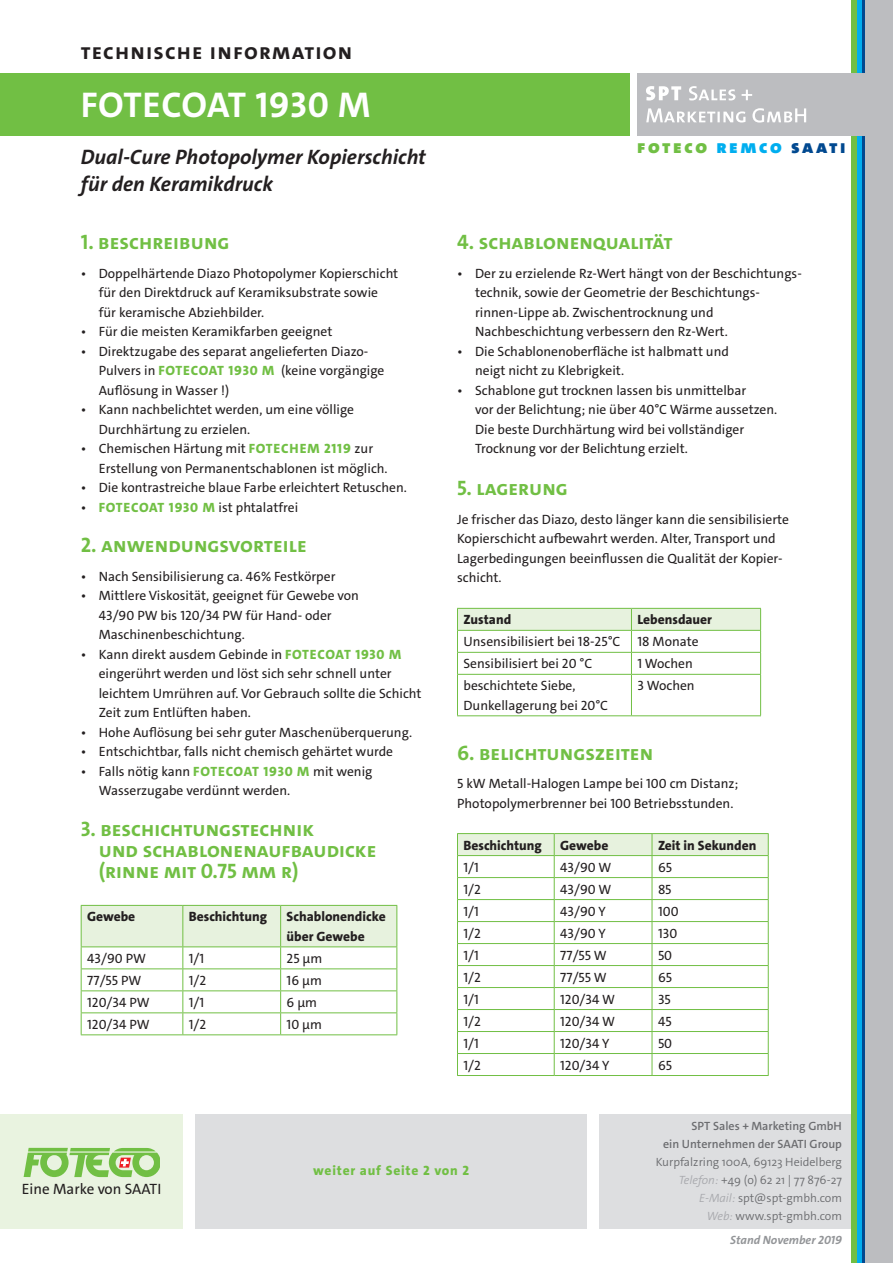
<style>
.page{position:relative;width:893px;height:1263px;background:#fff}
.page>*{position:absolute;margin:0;border:0;box-sizing:border-box;transform-origin:0 0}
.t1{font:700 36px "The Sans C4 s";letter-spacing:.01em;color:#fff}
.t2{font:700 22.5px "The Sans C4 s";letter-spacing:.05em;color:#231f20}
.t3{font:700 21px/21px "The Sans C4 s";color:#71bf44}
.t4{font:italic 700 21px/26.2px "The Sans C4 s";color:#231f20}
.t5{font:900 18.75px "The Sans C4 s";letter-spacing:.14em;color:#71bf44}
.t6{font:15px "The Sans C4 s";color:#231f20}
.t7{font:13.5px/19.5px "The Sans C4 s";color:#231f20}
.t8{font:800 13.5px/19.5px "The Sans C4 s";color:#231f20}
.t9{font:800 13.5px "The Sans C4 s";letter-spacing:.06em;color:#71bf44}
.t10{font:300 12px/18px "The Sans C4 s";color:#6c6d70;text-align:right}
.t11{font:600 12px/18px "The Sans C4 s";color:#6c6d70;text-align:right}
.t12{font:italic 700 12px "The Sans C4 s";color:#939598}
.s1{font-weight:800;color:#71bf44}
.s2{color:#00aeef}
.s3{color:#014990}
.s4{font-style:italic;color:#a8a9ad}
</style>
<div class="page">
<div style="left:195px;top:1114px;width:392px;height:115px;background:#dddee0"></div>
<div style="left:600px;top:1114px;width:259px;height:115px;background:#dddee0"></div>
<div style="left:0;top:73px;width:629px;height:63px;background:#71bf44"></div>
<div style="left:865px;top:0;width:28px;height:1263px;background:#bcbdc0"></div>
<svg style="left:861px;top:0;width:4px;height:1263px;fill:#014990"></svg>
<div style="left:856px;top:0;width:5px;height:1263px;background:#00aeef"></div>
<div style="left:851px;top:0;width:5px;height:1263px;background:#71bf44"></div>
<div style="left:637px;top:73px;width:231px;height:63px;background:#bcbdc0"></div>
<svg style="left:646px;top:108px;width:160px;height:15px"></svg>
<svg style="left:646px;top:86px;width:106px;height:15px"></svg>
<svg style="left:81px;top:905px;width:316px;height:129px"></svg>
<hr style="left:81px;top:1034px;width:102px;height:1px;background:#71bf44">
<hr style="left:183px;top:1034px;width:98px;height:1px;background:#71bf44">
<hr style="left:281px;top:1034px;width:116px;height:1px;background:#71bf44">
<svg style="left:457px;top:608px;width:304px;height:66px"></svg>
<hr style="left:457px;top:674px;width:174px;height:1px;background:#71bf44">
<hr style="left:457px;top:675px;width:1px;height:40px;background:#71bf44">
<hr style="left:631px;top:674px;width:130px;height:1px;background:#71bf44">
<hr style="left:631px;top:675px;width:1px;height:40px;background:#71bf44">
<hr style="left:760px;top:675px;width:1px;height:40px;background:#71bf44">
<hr style="left:457px;top:715px;width:174px;height:1px;background:#71bf44">
<hr style="left:631px;top:715px;width:130px;height:1px;background:#71bf44">
<svg style="left:457px;top:833px;width:312px;height:242px"></svg>
<hr style="left:457px;top:1075px;width:97px;height:1px;background:#71bf44">
<hr style="left:554px;top:1075px;width:98px;height:1px;background:#71bf44">
<hr style="left:652px;top:1075px;width:117px;height:1px;background:#71bf44">
<div style="left:0;top:1114px;width:183px;height:115px;background:#e9f3e0"></div>
<svg style="left:24px;top:1148px;width:136px;height:29px"></svg>
<h2 class="t2" style="left:81px;top:37px;width:273px">technische information</h2>
<h1 class="t1" style="left:81px;top:82px;width:291px">FOTECOAT 1930 M</h1>
<h3 class="t4" style="left:81px;top:144px;width:347px">Dual-Cure Photopolymer Kopierschicht für den Keramikdruck</h3>
<h3 class="t3" style="left:81px;top:232px;width:150px">1. beschreibung</h3>
<p class="t7" style="left:99px;top:264px;width:301px;text-indent:-18px">• Doppelhärtende Diazo Photopolymer Kopierschicht für den Direktdruck auf Keramiksubstrate sowie für keramische Abziehbilder.</p>
<p class="t7" style="left:81px;top:322px;width:253px">• Für die meisten Keramikfarben geeignet</p>
<p class="t7" style="left:99px;top:342px;width:287px;text-indent:-18px">• Direktzugabe des separat angelieferten Diazo-<br>Pulvers in <span class="s1">FOTECOAT 1930 M</span> (keine vorgängige<br>Auflösung in Wasser !)</p>
<p class="t7" style="left:99px;top:400px;width:257px;text-indent:-18px">• Kann nachbelichtet werden, um eine völlige<br>Durchhärtung zu erzielen.</p>
<p class="t7" style="left:99px;top:439px;width:290px;text-indent:-18px">• Chemischen Härtung mit <span class="s1">FOTECHEM 2119</span> zur<br>Erstellung von Permanentschablonen ist möglich.</p>
<p class="t7" style="left:81px;top:478px;width:328px">• Die kontrastreiche blaue Farbe erleichtert Retuschen.</p>
<p class="t7" style="left:81px;top:498px;width:219px">• <span class="s1">FOTECOAT 1930 M</span> ist phtalatfrei</p>
<h3 class="t3" style="left:81px;top:535px;width:228px">2. anwendungsvorteile</h3>
<p class="t7" style="left:81px;top:567px;width:256px">• Nach Sensibilisierung ca. 46% Festkörper</p>
<p class="t7" style="left:99px;top:586px;width:262px;text-indent:-18px">• Mittlere Viskosität, geeignet für Gewebe von<br>43/90 PW bis 120/34 PW für Hand- oder<br>Maschinenbeschichtung.</p>
<p class="t7" style="left:99px;top:645px;width:324px;text-indent:-18px">• Kann direkt ausdem Gebinde in <span class="s1">FOTECOAT 1930 M </span>eingerührt werden und löst sich sehr schnell unter leichtem Umrühren auf. Vor Gebrauch sollte die Schicht Zeit zum Entlüften haben.</p>
<p class="t7" style="left:81px;top:723px;width:333px">• Hohe Auflösung bei sehr guter Maschenüberquerung.</p>
<p class="t7" style="left:81px;top:742px;width:314px">• Entschichtbar, falls nicht chemisch gehärtet wurde</p>
<p class="t7" style="left:99px;top:762px;width:275px;text-indent:-18px">• Falls nötig kann <span class="s1">FOTECOAT 1930 M</span> mit wenig<br>Wasserzugabe verdünnt werden.</p>
<h3 class="t3" style="left:99px;top:818px;width:279px;text-indent:-18px">3. beschichtungstechnik<br>und schablonenaufbaudicke (rinne mit 0.75 mm r)</h3>
<p class="t8" style="left:87px;top:907px;width:50px">Gewebe</p>
<p class="t8" style="left:189px;top:907px;width:80px">Beschichtung</p>
<p class="t8" style="left:287px;top:907px;width:101px">Schablonendicke über Gewebe</p>
<p class="t7" style="left:87px;top:949px;width:60px">43/90 PW</p>
<p class="t7" style="left:189px;top:949px;width:17px">1/1</p>
<p class="t7" style="left:287px;top:949px;width:37px">25 µm</p>
<p class="t7" style="left:87px;top:971px;width:56px">77/55 PW</p>
<p class="t7" style="left:189px;top:971px;width:19px">1/2</p>
<p class="t7" style="left:287px;top:971px;width:37px">16 µm</p>
<p class="t7" style="left:87px;top:993px;width:64px">120/34 PW</p>
<p class="t7" style="left:189px;top:993px;width:17px">1/1</p>
<p class="t7" style="left:287px;top:993px;width:32px">6 µm</p>
<p class="t7" style="left:87px;top:1015px;width:64px">120/34 PW</p>
<p class="t7" style="left:189px;top:1015px;width:19px">1/2</p>
<p class="t7" style="left:287px;top:1015px;width:37px">10 µm</p>
<h3 class="t5" style="left:637px;top:135px;width:210px">foteco <span class="s2">remco</span> <span class="s3">saati</span></h3>
<h3 class="t3" style="left:457px;top:232px;width:217px">4. schablonenqualität</h3>
<p class="t7" style="left:475px;top:264px;width:328px;text-indent:-18px">• Der zu erzielende Rz-Wert hängt von der Beschichtungs&shy;technik, sowie der Geometrie der Beschichtungs&shy;rinnen-Lippe ab. Zwischentrocknung und Nachbeschichtung verbessern den Rz-Wert.</p>
<p class="t7" style="left:475px;top:342px;width:255px;text-indent:-18px">• Die Schablonenoberfläche ist halbmatt und neigt nicht zu Klebrigkeit.</p>
<p class="t7" style="left:475px;top:381px;width:304px;text-indent:-18px">• Schablone gut trocknen lassen bis unmittelbar<br>vor der Belichtung; nie über 40°C Wärme aussetzen.<br>Die beste Durchhärtung wird bei vollständiger Trocknung vor der Belichtung erzielt.</p>
<h3 class="t3" style="left:457px;top:478px;width:112px">5. lagerung</h3>
<p class="t7" style="left:457px;top:510px;width:333px">Je frischer das Diazo, desto länger kann die sensibilisierte Kopierschicht aufbewahrt werden. Alter, Transport und Lagerbedingungen beeinflussen die Qualität der Kopier&shy;schicht.</p>
<p class="t8" style="left:463px;top:610px;width:49px">Zustand</p>
<p class="t8" style="left:637px;top:610px;width:76px">Lebensdauer</p>
<p class="t7" style="left:463px;top:632px;width:158px">Unsensibilisiert bei 18-25°C</p>
<p class="t7" style="left:637px;top:632px;width:63px">18 Monate</p>
<p class="t7" style="left:463px;top:654px;width:130px">Sensibilisiert bei 20 °C</p>
<p class="t7" style="left:637px;top:654px;width:57px">1 Wochen</p>
<p class="t7" style="left:463px;top:676px;width:146px">beschichtete Siebe,<br>Dunkellagerung bei 20°C</p>
<p class="t7" style="left:637px;top:676px;width:59px">3 Wochen</p>
<h3 class="t3" style="left:457px;top:742px;width:198px">6. belichtungszeiten</h3>
<p class="t7" style="left:457px;top:774px;width:283px">5 kW Metall-Halogen Lampe bei 100 cm Distanz;<br>Photopolymerbrenner bei 100 Betriebsstunden.</p>
<p class="t8" style="left:463px;top:835px;width:80px">Beschichtung</p>
<p class="t8" style="left:560px;top:835px;width:50px">Gewebe</p>
<p class="t8" style="left:658px;top:835px;width:100px">Zeit in Sekunden</p>
<p class="t7" style="left:463px;top:857px;width:17px">1/1</p>
<p class="t7" style="left:560px;top:857px;width:53px">43/90 W</p>
<p class="t7" style="left:658px;top:857px;width:15px">65</p>
<p class="t7" style="left:463px;top:879px;width:19px">1/2</p>
<p class="t7" style="left:560px;top:879px;width:53px">43/90 W</p>
<p class="t7" style="left:658px;top:879px;width:15px">85</p>
<p class="t7" style="left:463px;top:901px;width:17px">1/1</p>
<p class="t7" style="left:560px;top:901px;width:47px">43/90 Y</p>
<p class="t7" style="left:658px;top:901px;width:22px">100</p>
<p class="t7" style="left:463px;top:923px;width:19px">1/2</p>
<p class="t7" style="left:560px;top:923px;width:47px">43/90 Y</p>
<p class="t7" style="left:658px;top:923px;width:21px">130</p>
<p class="t7" style="left:463px;top:945px;width:17px">1/1</p>
<p class="t7" style="left:560px;top:945px;width:48px">77/55 W</p>
<p class="t7" style="left:658px;top:945px;width:16px">50</p>
<p class="t7" style="left:463px;top:967px;width:19px">1/2</p>
<p class="t7" style="left:560px;top:967px;width:48px">77/55 W</p>
<p class="t7" style="left:658px;top:967px;width:15px">65</p>
<p class="t7" style="left:463px;top:989px;width:17px">1/1</p>
<p class="t7" style="left:560px;top:989px;width:56px">120/34 W</p>
<p class="t7" style="left:658px;top:989px;width:14px">35</p>
<p class="t7" style="left:463px;top:1011px;width:19px">1/2</p>
<p class="t7" style="left:560px;top:1011px;width:56px">120/34 W</p>
<p class="t7" style="left:658px;top:1011px;width:15px">45</p>
<p class="t7" style="left:463px;top:1033px;width:17px">1/1</p>
<p class="t7" style="left:560px;top:1033px;width:51px">120/34 Y</p>
<p class="t7" style="left:658px;top:1033px;width:16px">50</p>
<p class="t7" style="left:463px;top:1055px;width:19px">1/2</p>
<p class="t7" style="left:560px;top:1055px;width:51px">120/34 Y</p>
<p class="t7" style="left:658px;top:1055px;width:15px">65</p>
<p class="t6" style="left:22px;top:1179px;width:141px">Eine Marke von SAATI</p>
<p class="t9" style="left:313px;top:1162px;width:157px">weiter auf Seite 2 von 2</p>
<p class="t11" style="left:663px;top:1117px;width:180px">SPT Sales + Marketing GmbH<br>ein Unternehmen der SAATI Group</p>
<p class="t10" style="left:656px;top:1153px;width:188px">Kurpfalzring 100A, 69123 Heidelberg<br><span class="s4">Telefon:</span> +49 (o) 62 21 | 77 876-27<br><span class="s4">E-Mail:</span> spt@spt-gmbh.com<br><span class="s4">Web:</span> www.spt-gmbh.com</p>
<p class="t12" style="left:730px;top:1232px;width:113px">Stand November 2019</p>
</div>
